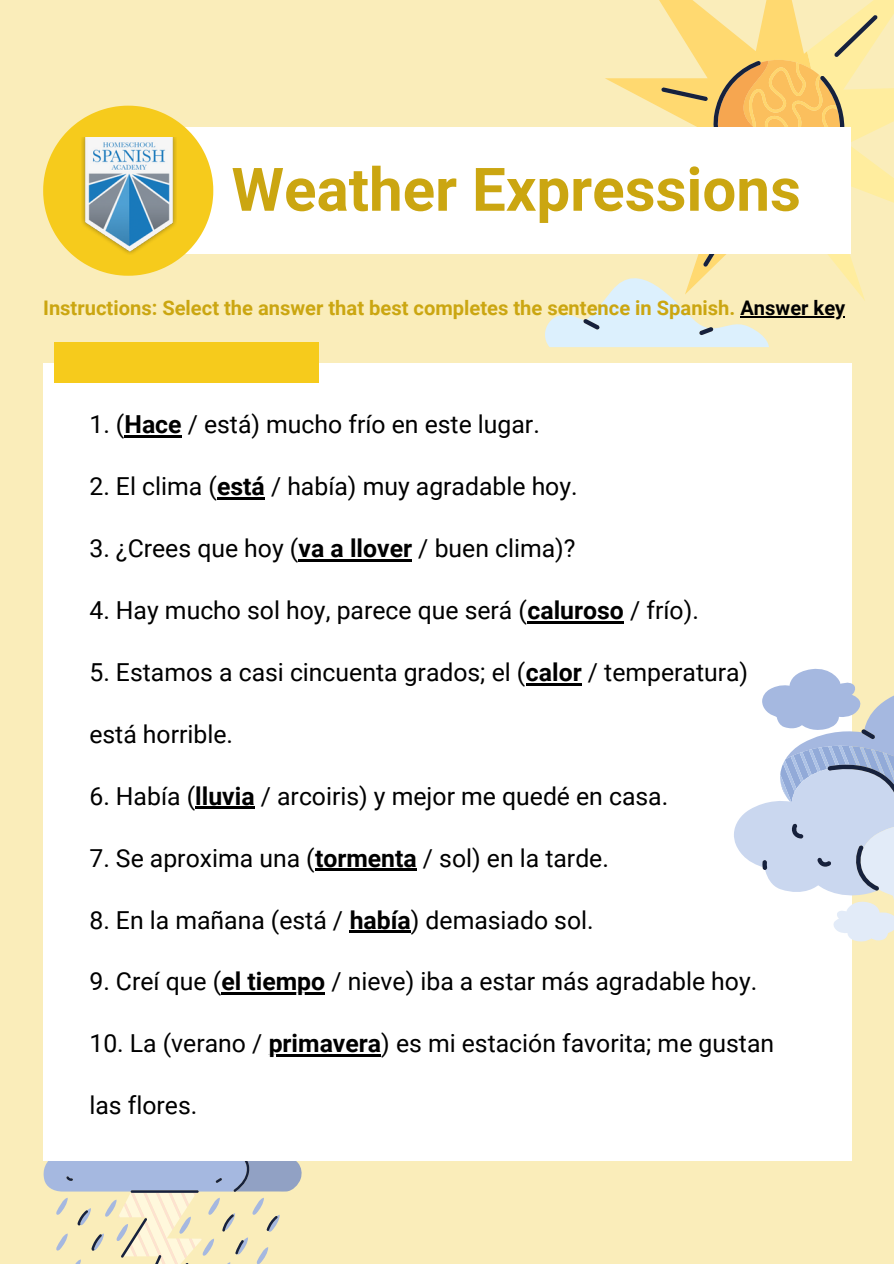
<style>
.page{position:relative;width:894px;height:1264px;background:#fff}
.page>*{position:absolute;margin:0;border:0;box-sizing:border-box;transform-origin:0 0}
.t1{font:700 60px "Roboto";color:#cba611}
.t2{font:24.75px "Roboto";color:#000}
.t3{font:700 20.1px "Roboto";color:#cba611}
.s1{color:#000}
.s2{font-weight:700}
</style>
<div class="page">
<div style="left:0;top:0;width:893px;height:1263px;background:#faedba"></div>
<svg style="left:545px;top:0;width:348px;height:347px"></svg>
<div style="left:128px;top:127px;width:722px;height:127px;background:#fff"></div>
<svg style="left:43px;top:106px;width:170px;height:170px"></svg>
<svg style="left:43px;top:1160px;width:259px;height:104px"></svg>
<div style="left:43px;top:363px;width:808px;height:797px;background:#fff"></div>
<div style="left:54px;top:342px;width:264px;height:41px;background:#f6cb1c"></div>
<hr style="left:124px;top:435px;width:57px;height:2px;background:#000">
<hr style="left:217px;top:497px;width:48px;height:2px;background:#000">
<hr style="left:298px;top:559px;width:114px;height:2px;background:#000">
<hr style="left:527px;top:621px;width:97px;height:2px;background:#000">
<hr style="left:526px;top:683px;width:55px;height:2px;background:#000">
<hr style="left:195px;top:806px;width:59px;height:3px;background:#000">
<hr style="left:315px;top:868px;width:102px;height:3px;background:#000">
<hr style="left:349px;top:930px;width:62px;height:3px;background:#000">
<hr style="left:221px;top:992px;width:104px;height:3px;background:#000">
<hr style="left:268px;top:1054px;width:113px;height:2px;background:#000">
<img style="left:82px;top:137px;width:94px;height:117px">
<svg style="left:734px;top:666px;width:159px;height:277px"></svg>
<hr style="left:740px;top:316px;width:105px;height:1px;background:#000">
<p class="t1" style="left:231px;top:155px;width:570px">Weather Expressions</p>
<p class="t3" style="left:43px;top:296px;width:803px">Instructions: Select the answer that best completes the sentence in Spanish. <span class="s1">Answer key</span></p>
<p class="t2" style="left:89px;top:410px;width:452px">1. (<span class="s2">Hace</span> / está) mucho frío en este lugar.</p>
<p class="t2" style="left:89px;top:472px;width:489px">2. El clima (<span class="s2">está</span> / había) muy agradable hoy.</p>
<p class="t2" style="left:89px;top:534px;width:487px">3. ¿Crees que hoy (<span class="s2">va a llover</span> / buen clima)?</p>
<p class="t2" style="left:89px;top:595px;width:610px">4. Hay mucho sol hoy, parece que será (<span class="s2">caluroso</span> / frío).</p>
<p class="t2" style="left:89px;top:657px;width:660px">5. Estamos a casi cincuenta grados; el (<span class="s2">calor</span> / temperatura)</p>
<p class="t2" style="left:89px;top:719px;width:145px">está horrible.</p>
<p class="t2" style="left:89px;top:781px;width:580px">6. Había (<span class="s2">lluvia</span> / arcoiris) y mejor me quedé en casa.</p>
<p class="t2" style="left:89px;top:843px;width:521px">7. Se aproxima una (<span class="s2">tormenta</span> / sol) en la tarde.</p>
<p class="t2" style="left:89px;top:905px;width:505px">8. En la mañana (está / <span class="s2">había</span>) demasiado sol.</p>
<p class="t2" style="left:89px;top:967px;width:669px">9. Creí que (<span class="s2">el tiempo</span> / nieve) iba a estar más agradable hoy.</p>
<p class="t2" style="left:89px;top:1029px;width:686px">10. La (verano / <span class="s2">primavera</span>) es mi estación favorita; me gustan</p>
<p class="t2" style="left:89px;top:1091px;width:109px">las flores.</p>
</div>
